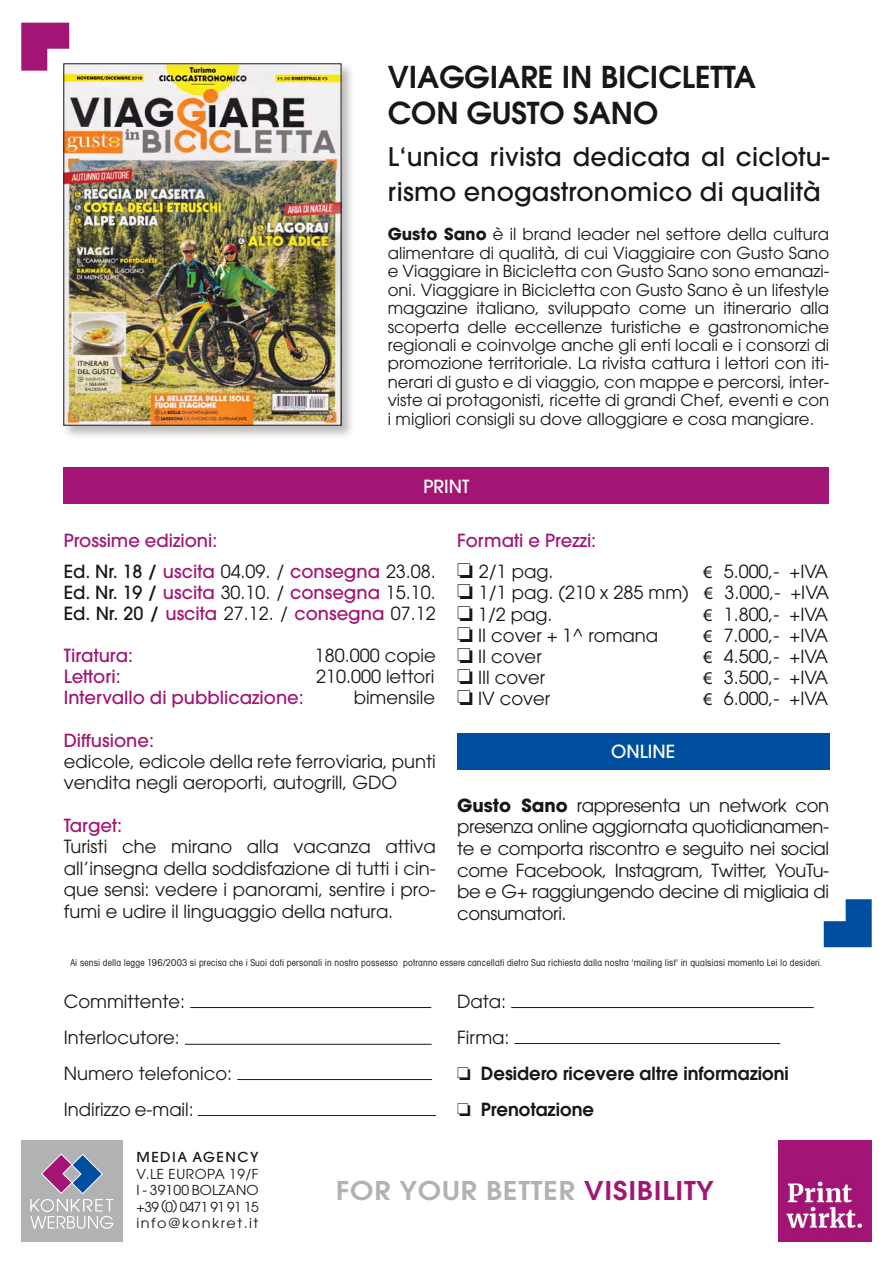
<style>
.page{position:relative;width:893px;height:1263px;background:#fff}
.page>*{position:absolute;margin:0;border:0;box-sizing:border-box;transform-origin:0 0}
.t1{font:600 30px/36px "Avant Garde";color:#181716}
.t2{font:600 25.65px "Avant Garde";letter-spacing:.03em;color:#b1b2b3;scale:1.08 1}
.t3{font:500 25.5px/34.2px "Avant Garde";letter-spacing:.01em;color:#181716}
.t4{font:18px/21.6px "Avant Garde";color:#181716}
.t5{font:500 18px/31.7px "Avant Garde";color:#a31575}
.t6{font:600 18px "Avant Garde";color:#181716}
.t7{font:500 18px "Avant Garde";color:#fff}
.t8{font:16.5px/18.5px "Avant Garde";color:#181716;text-align:justify}
.t9{font:13.65px/16.4px "Avant Garde";letter-spacing:.01em;color:#181716;text-align:justify}
.t10{font:500 13.65px "Avant Garde";letter-spacing:.1em;color:#181716;scale:1.05 1}
.t11{font:condensed 9.45px "Avant Garde";letter-spacing:.02em;color:#181716}
.s1{font-weight:700}
.s2{color:#181716}
.s3{font-weight:400;color:#181716}
.s4{font-family:"Myriad Pro"}
.s5{color:#a31575}
</style>
<div class="page">
<div style="left:61px;top:61px;width:295px;height:379px;background:#181716;opacity:.3"></div>
<img style="left:65px;top:65px;width:274px;height:359px">
<div style="left:64px;top:468px;width:765px;height:36px;background:#a31575"></div>
<div style="left:457px;top:733px;width:372px;height:36px;background:#004f9f"></div>
<svg style="left:21px;top:23px;width:48px;height:48px"></svg>
<svg style="left:824px;top:899px;width:48px;height:48px"></svg>
<hr style="left:190px;top:1007px;width:241px;height:1px;background:#181716">
<hr style="left:185px;top:1044px;width:247px;height:1px;background:#181716">
<hr style="left:237px;top:1079px;width:195px;height:1px;background:#181716">
<hr style="left:198px;top:1115px;width:238px;height:1px;background:#181716">
<hr style="left:511px;top:1007px;width:303px;height:1px;background:#181716">
<hr style="left:514px;top:1043px;width:266px;height:1px;background:#181716">
<img style="left:778px;top:1140px;width:94px;height:102px">
<div style="left:21px;top:1140px;width:101px;height:102px;background:#b1b2b3"></div>
<svg style="left:30px;top:1153px;width:83px;height:76px"></svg>
<h1 class="t1" style="left:388px;top:58px;width:370px">VIAGGIARE IN BICICLETTA<br>CON GUSTO SANO</h1>
<h3 class="t3" style="left:388px;top:140px;width:443px">L‘unica rivista dedicata al ciclotu&shy;rismo enogastronomico di qualità</h3>
<p class="t8" style="left:388px;top:225px;width:443px"><span class="s1">Gusto Sano</span> è il brand leader nel settore della cultura alimentare di qualità, di cui Viaggiaire con Gusto Sano e Viaggiare in Bicicletta con Gusto Sano sono emanazi&shy;oni. Viaggiare in Bicicletta con Gusto Sano è un lifestyle magazine italiano, sviluppato come un itinerario alla scoperta delle eccellenze turistiche e gastronomiche regionali e coinvolge anche gli enti locali e i consorzi di promozione territoriale. La rivista cattura i lettori con iti&shy;nerari di gusto e di viaggio, con mappe e percorsi, inter&shy;viste ai protagonisti, ricette di grandi Chef, eventi e con i migliori consigli su dove alloggiare e cosa mangiare.</p>
<p class="t7" style="left:423px;top:475px;width:47px">PRINT</p>
<p class="t5" style="left:64px;top:524px;width:374px">Prossime edizioni:<br><span class="s2">Ed. Nr. 18 /</span> uscita <span class="s3">04.09. /</span> consegna <span class="s3">23.08.</span></p>
<p class="t5" style="left:64px;top:582px;width:374px;line-height:21px"><span class="s2">Ed. Nr. 19 /</span> uscita <span class="s3">30.10. /</span> consegna <span class="s3">15.10.<br></span><span class="s2">Ed. Nr. 20 /</span> uscita <span class="s3">27.12. /</span> consegna <span class="s3">07.12</span></p>
<p class="t5" style="left:64px;top:640px;width:71px">Tiratura:</p>
<p class="t4" style="left:315px;top:645px;width:122px">180.000 copie</p>
<p class="t5" style="left:64px;top:661px;width:59px">Lettori:</p>
<p class="t4" style="left:316px;top:666px;width:120px">210.000 lettori</p>
<p class="t5" style="left:64px;top:682px;width:242px">Intervallo di pubblicazione:</p>
<p class="t4" style="left:354px;top:687px;width:83px">bimensile</p>
<p class="t5" style="left:64px;top:724px;width:92px">Diffusione:</p>
<p class="t4" style="left:64px;top:751px;width:374px;line-height:21px">edicole, edicole della rete ferroviaria, punti vendita negli aeroporti, autogrill, GDO</p>
<p class="t5" style="left:64px;top:809px;width:60px">Target:</p>
<p class="t4" style="left:64px;top:836px;width:374px;text-align:justify">Turisti che mirano alla vacanza attiva all’insegna della soddisfazione di tutti i cin&shy;que sensi: vedere i panorami, sentire i pro&shy;fumi e udire il linguaggio della natura.</p>
<p class="t5" style="left:457px;top:524px;width:141px">Formati e Prezzi:</p>
<p class="t4" style="left:457px;top:561px;width:98px">□ 2/1 pag.</p>
<p class="t4" style="left:703px;top:561px;width:127px"><span class="s4">€</span> 5.000,- +IVA</p>
<p class="t4" style="left:457px;top:582px;width:373px">□ 1/1 pag. (210 x 285 mm) <span class="s4">€</span> 3.000,- +IVA</p>
<p class="t4" style="left:457px;top:603px;width:97px">□ 1/2 pag.</p>
<p class="t4" style="left:703px;top:603px;width:127px"><span class="s4">€</span> 1.800,- +IVA</p>
<p class="t4" style="left:457px;top:624px;width:202px">□ II cover + 1^ romana</p>
<p class="t4" style="left:703px;top:624px;width:127px"><span class="s4">€</span> 7.000,- +IVA</p>
<p class="t4" style="left:457px;top:645px;width:86px">□ II cover</p>
<p class="t4" style="left:703px;top:645px;width:127px"><span class="s4">€</span> 4.500,- +IVA</p>
<p class="t4" style="left:457px;top:666px;width:90px">□ IIl cover</p>
<p class="t4" style="left:703px;top:666px;width:127px"><span class="s4">€</span> 3.500,- +IVA</p>
<p class="t4" style="left:457px;top:687px;width:95px">□ IV cover</p>
<p class="t4" style="left:703px;top:687px;width:127px"><span class="s4">€</span> 6.000,- +IVA</p>
<p class="t7" style="left:611px;top:741px;width:65px">ONLINE</p>
<p class="t4" style="left:457px;top:794px;width:374px;text-align:justify"><span class="s1">Gusto Sano</span> rappresenta un network con presenza online aggiornata quotidianamen&shy;te e comporta riscontro e seguito nei social come Facebook, Instagram, Twitter, YouTu&shy;be e G+ raggiungendo decine di migliaia di consumatori.</p>
<p class="t11" style="left:70px;top:957px;width:754px">Ai sensi della legge 196/2003 si precisa che i Suoi dati personali in nostro possesso potranno essere cancellati dietro Sua richiesta dalla nostra 'mailing list' in qualsiasi momento Lei lo desideri.</p>
<p class="t4" style="left:64px;top:983px;width:170px;line-height:36px">Committente:<br>Interlocutore:<br>Numero telefonico:<br>Indirizzo e-mail:</p>
<p class="t4" style="left:457px;top:983px;width:54px;line-height:36px">Data:<br>Firma:</p>
<p class="t6" style="left:457px;top:1061px;width:333px">□ Desidero ricevere altre informazioni</p>
<p class="t6" style="left:457px;top:1097px;width:138px">□ Prenotazione</p>
<p class="t10" style="left:137px;top:1149px;width:118px">MEDIA AGENCY</p>
<p class="t9" style="left:137px;top:1166px;width:124px">V.LE EUROPA 19/F I - 39100 BOLZANO +39 (0) 0471 91 91 15 info@konkret.it</p>
<h2 class="t2" style="left:336px;top:1174px;width:351px">FOR YOUR BETTER <span class="s5">VISIBILITY</span></h2>
</div>
